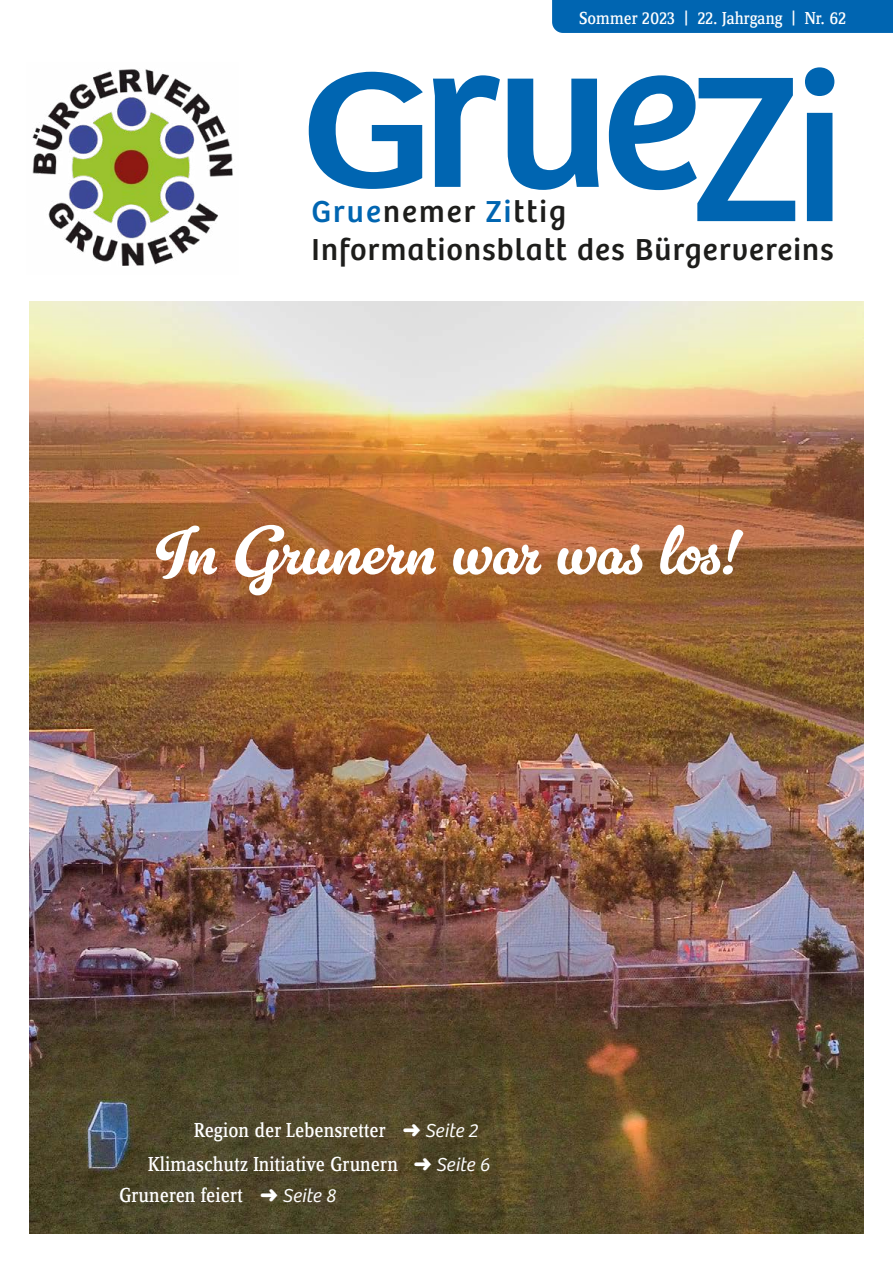
<style>
.page{position:relative;width:893px;height:1263px;background:#fff}
.page>*{position:absolute;margin:0;border:0;box-sizing:border-box;transform-origin:0 0}
.t1{font:215.25px "Bree";color:#0065b1}
.t2{font:170.1px "Bree";color:#0065b1;scale:1.27 1}
.t3{font:69px "Gelato Luxe";color:#fff}
.t4{font:31.5px "Bree";letter-spacing:.035em;color:#1d1d1b}
.t5{font:31.5px "Bree";letter-spacing:.065em;color:#1d1d1b}
.t6{font:21px "Zine Serif Display OT";color:#fff}
.t7{font:18px "Zine Serif Display OT";color:#fff}
.s1{color:#0065b1}
.s2{font-family:"Bree";font-weight:300;font-style:italic;font-size:19.5px}
</style>
<div class="page">
<img style="left:30px;top:302px;width:833px;height:931px">
<div style="left:552px;top:0;width:341px;height:33px;background:#0065b1"></div>
<img style="left:32px;top:69px;width:201px;height:197px">
<p class="t7" style="left:579px;top:8px;width:269px">Sommer 2023 | 22. Jahrgang | Nr. 62</p>
<h1 class="t1" style="left:421px;top:-49px;width:283px">rue</h1>
<h1 class="t1" style="left:691px;top:-15px;width:156px">Zi</h1>
<h3 class="t4" style="left:311px;top:225px;width:524px">Informationsblatt des Bürgervereins</h3>
<h2 class="t2" style="left:299px;top:1px;width:108px">G</h2>
<h3 class="t5" style="left:311px;top:187px;width:256px"><span class="s1">Grue</span>nemer <span class="s1">Zi</span>ttig</h3>
<h3 class="t3" style="left:155px;top:510px;width:585px">In Grunern war was los!</h3>
<p class="t6" style="left:194px;top:1118px;width:286px">Region der Lebensretter ➜ <span class="s2">Seite 2</span></p>
<p class="t6" style="left:148px;top:1152px;width:344px">Klimaschutz Initiative Grunern ➜ <span class="s2">Seite 6</span></p>
<p class="t6" style="left:119px;top:1183px;width:219px">Gruneren feiert ➜ <span class="s2">Seite 8</span></p>
</div>
